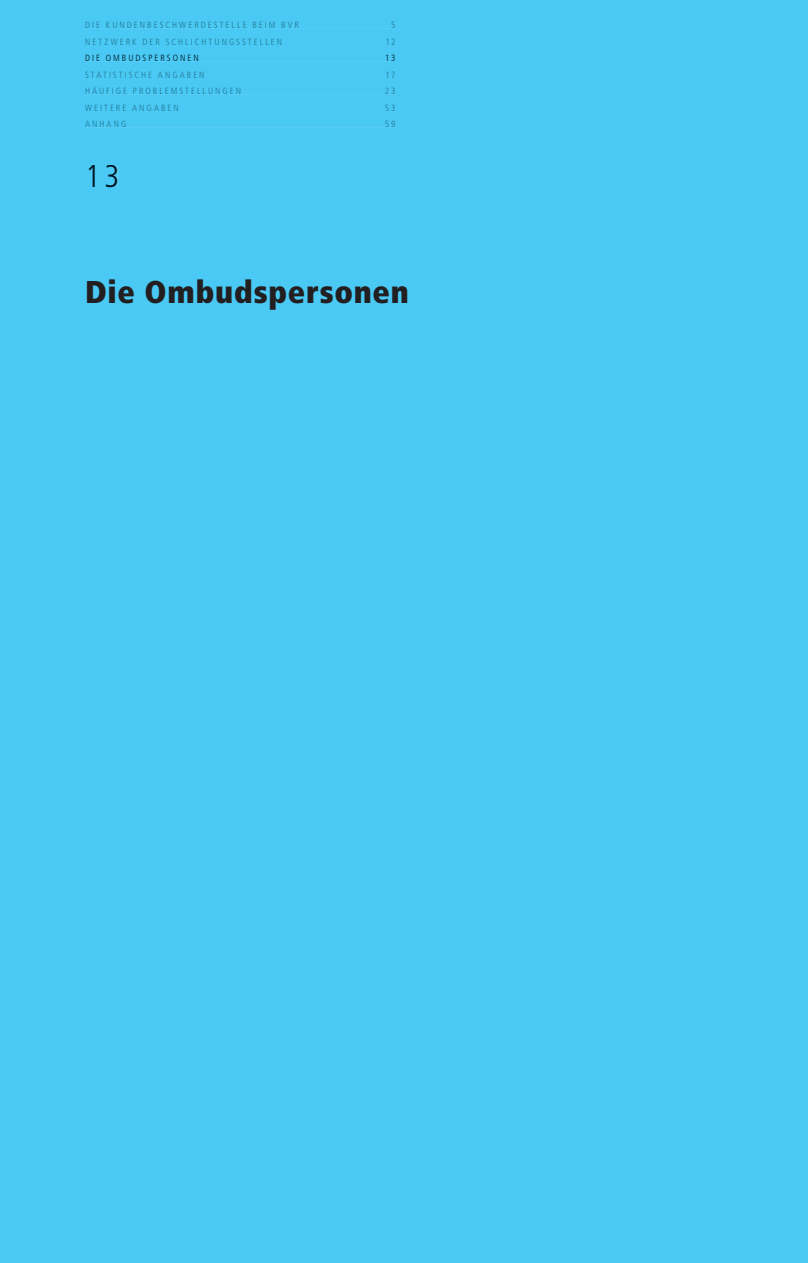
<style>
.page{position:relative;width:808px;height:1263px;background:#49c9f4}
.page>*{position:absolute;margin:0;border:0;box-sizing:border-box;transform-origin:0 0}
.t1{font:900 condensed 31.5px "Frutiger LT";letter-spacing:.025em;color:#231f20}
.t2{font:300 condensed 31.5px "Frutiger LT";color:#001322}
.t3{font:300 condensed 9px "Frutiger LT";letter-spacing:.225em;color:#247793}
.t4{font:300 condensed 9px "Frutiger LT";letter-spacing:.225em;color:#001322}
</style>
<div class="page">
<div style="left:89px;top:165px;width:28px;height:23px;background:#49c9f4"></div>
<div style="left:86px;top:22px;width:309px;height:6px;background:#49c9f4"></div>
<div style="left:86px;top:38px;width:309px;height:7px;background:#49c9f4"></div>
<div style="left:86px;top:55px;width:309px;height:6px;background:#49c9f4"></div>
<div style="left:85px;top:71px;width:310px;height:7px;background:#49c9f4"></div>
<div style="left:86px;top:86px;width:309px;height:8px;background:#49c9f4"></div>
<div style="left:85px;top:104px;width:310px;height:7px;background:#49c9f4"></div>
<div style="left:85px;top:121px;width:310px;height:6px;background:#49c9f4"></div>
<p class="t3" style="left:85px;top:20px;width:215px">DIE KUNDENBESCHWERDESTELLE BEIM BVR</p>
<p class="t3" style="left:391px;top:20px;width:6px">5</p>
<p class="t3" style="left:85px;top:36px;width:199px">NETZWERK DER SCHLICHTUNGSSTELLEN</p>
<p class="t3" style="left:385px;top:36px;width:12px">12</p>
<p class="t4" style="left:85px;top:53px;width:115px">DIE OMBUDSPERSONEN</p>
<p class="t4" style="left:385px;top:53px;width:12px">13</p>
<p class="t3" style="left:85px;top:69px;width:121px">STATISTISCHE ANGABEN</p>
<p class="t3" style="left:385px;top:69px;width:12px">17</p>
<p class="t3" style="left:85px;top:86px;width:158px">HÄUFIGE PROBLEMSTELLUNGEN</p>
<p class="t3" style="left:385px;top:86px;width:12px">23</p>
<p class="t3" style="left:85px;top:102px;width:95px">WEITERE ANGABEN</p>
<p class="t3" style="left:385px;top:102px;width:12px">53</p>
<p class="t3" style="left:85px;top:119px;width:43px">ANHANG</p>
<p class="t3" style="left:385px;top:119px;width:12px">59</p>
<h1 class="t2" style="left:85px;top:159px;width:36px">13</h1>
<h1 class="t1" style="left:85px;top:273px;width:325px">Die Ombudspersonen</h1>
</div>
